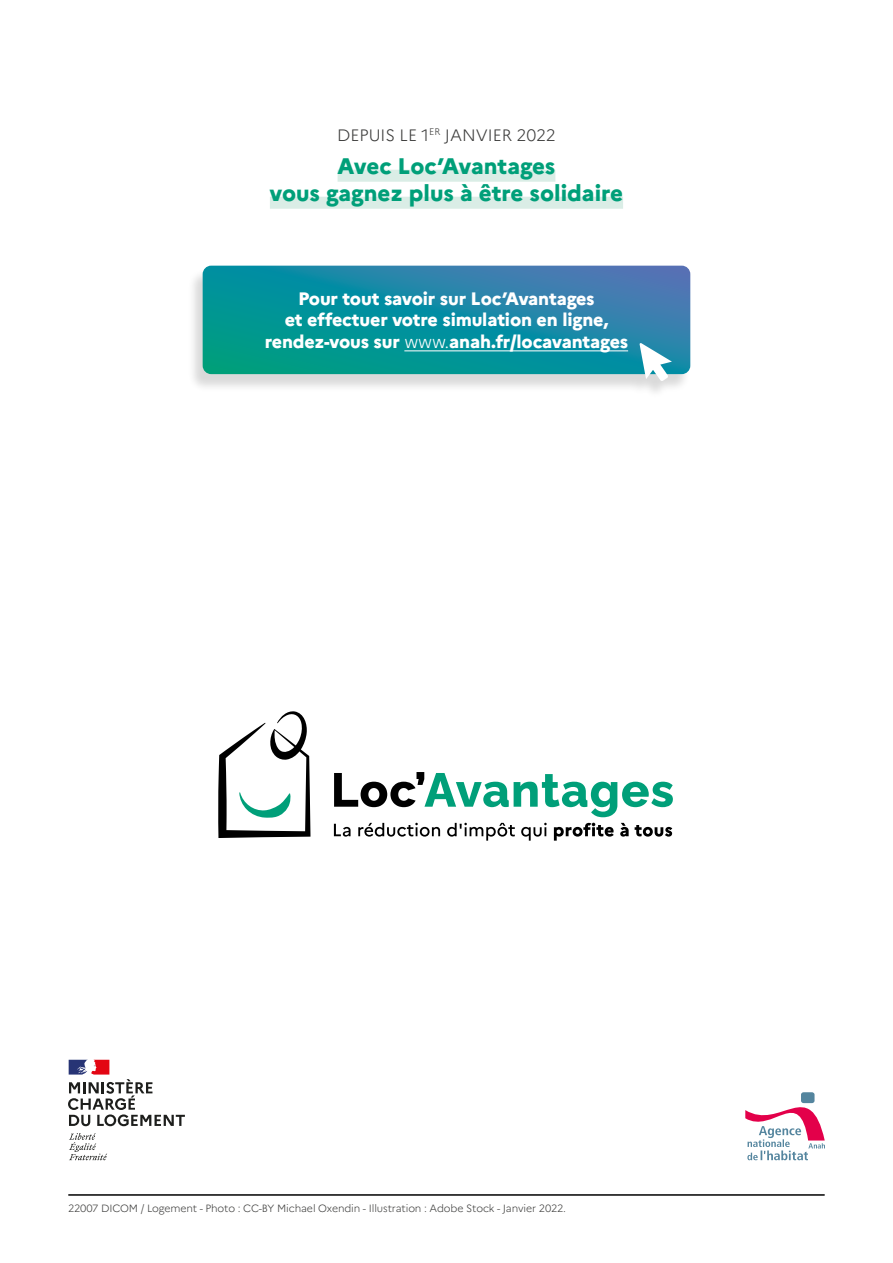
<style>
.page{position:relative;width:893px;height:1263px;background:#fff}
.page>*{position:absolute;margin:0;border:0;box-sizing:border-box;transform-origin:0 0}
.t1{font:800 22.5px/27px "Marianne";color:#009f79;text-align:center}
.t2{font:800 18px/21.6px "Marianne";letter-spacing:-.01em;color:#fff;text-align:center}
.t3{font:300 16.5px "Marianne";color:#3c3c3b}
.t4{font:300 10.5px "Marianne";letter-spacing:-.01em;color:#3c3c3b}
.s1{font-weight:300}
</style>
<div class="page">
<hr style="left:69px;top:1194px;width:755px;height:2px;background:#000">
<svg style="left:69px;top:1133px;width:38px;height:27px"></svg>
<svg style="left:68px;top:1060px;width:117px;height:66px"></svg>
<svg style="left:334px;top:772px;width:339px;height:45px"></svg>
<svg style="left:334px;top:824px;width:17px;height:13px"></svg>
<svg style="left:358px;top:823px;width:82px;height:14px"></svg>
<svg style="left:447px;top:823px;width:68px;height:18px"></svg>
<svg style="left:521px;top:823px;width:26px;height:18px"></svg>
<svg style="left:554px;top:823px;width:60px;height:18px"></svg>
<svg style="left:620px;top:823px;width:9px;height:14px"></svg>
<svg style="left:635px;top:825px;width:37px;height:12px"></svg>
<svg style="left:218px;top:711px;width:92px;height:127px"></svg>
<div style="left:338px;top:170px;width:217px;height:12px;background:#daede6"></div>
<div style="left:270px;top:197px;width:353px;height:12px;background:#daede6"></div>
<div style="left:187px;top:268px;width:504px;height:131px;background:#000;opacity:.15"></div>
<svg style="left:203px;top:266px;width:487px;height:108px;background:#158ca0"></svg>
<hr style="left:404px;top:350px;width:224px;height:1px;background:#fff">
<svg style="left:639px;top:343px;width:33px;height:38px"></svg>
<svg style="left:745px;top:1092px;width:80px;height:68px"></svg>
<p class="t3" style="left:337px;top:125px;width:220px">DEPUIS LE 1<sup>ER</sup> JANVIER 2022</p>
<p class="t1" style="left:270px;top:153px;width:355px">Avec Loc’Avantages<br>vous gagnez plus à être solidaire</p>
<p class="t2" style="left:265px;top:287px;width:365px">Pour tout savoir sur Loc’Avantages<br>et effectuer votre simulation en ligne, rendez-vous sur <span class="s1">www.</span>anah.fr/locavantages</p>
<p class="t4" style="left:68px;top:1202px;width:500px">22007 DICOM / Logement - Photo : CC-BY Michael Oxendin - Illustration : Adobe Stock - Janvier 2022.</p>
</div>
